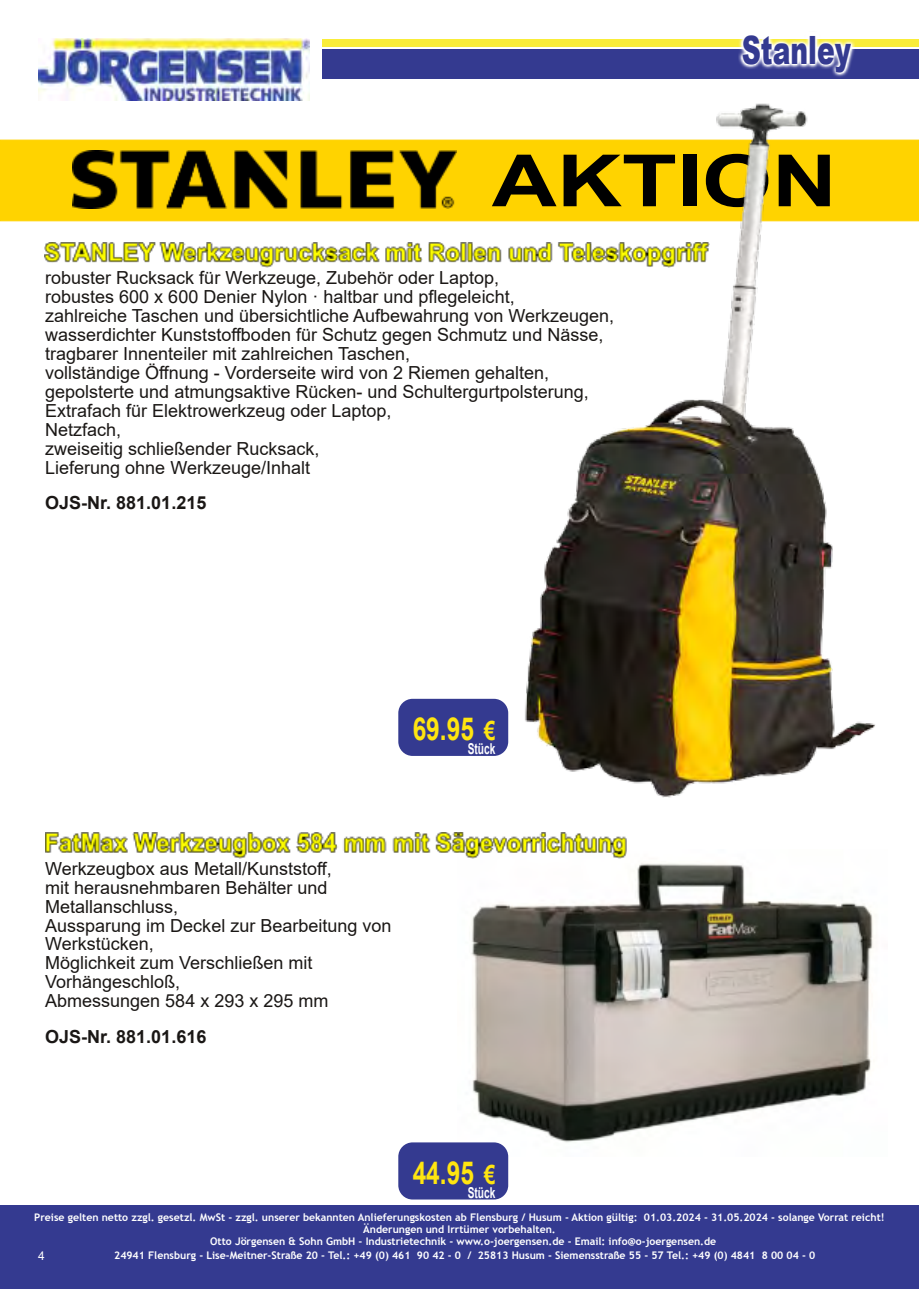
<style>
.page{position:relative;width:919px;height:1289px;background:#fff}
.page>*{position:absolute;margin:0;border:0;box-sizing:border-box;transform-origin:0 0}
.t1{font:700 72px "Arial";color:#000;scale:1.25 1}
.t2{font:900 39px "Arial";color:#343a90;scale:.68 1}
.t3{font:700 31.65px "Arial";color:#ffe510;scale:.77 1}
.t4{font:700 26.4px "Arial";color:#ffe510;scale:.77 1}
.t5{font:18px "Arial";color:#1a1715}
.t6{font:700 18px "Arial";color:#1a1715}
.t7{font:700 15px "Arial";color:#fff;scale:.68 1}
.t8{font:12px "Arial";color:#fff}
.t9{font:700 10.5px "Trebuchet MS";color:#fff}
</style>
<div class="page">
<div style="left:0;top:1205px;width:918px;height:83px;background:#343a90"></div>
<div style="left:322px;top:39px;width:596px;height:8px;background:#f9ed3a"></div>
<img style="left:39px;top:38px;width:271px;height:63px">
<div style="left:322px;top:50px;width:596px;height:29px;background:#343a90"></div>
<img style="left:738px;top:39px;width:116px;height:38px">
<img style="left:471px;top:849px;width:403px;height:307px">
<div style="left:0;top:140px;width:918px;height:81px;background:#ffd300;border:1px solid #ffd300"></div>
<div style="left:398px;top:698px;width:110px;height:58px;background:#343a90;border-radius:14px"></div>
<img style="left:45px;top:242px;width:454px;height:26px">
<img style="left:73px;top:150px;width:383px;height:58px">
<div style="left:398px;top:1142px;width:110px;height:57px;background:#343a90;border-radius:14px"></div>
<img style="left:46px;top:832px;width:580px;height:26px">
<img style="left:499px;top:103px;width:393px;height:695px">
<p class="t2" style="left:741px;top:36px;width:162px">Stanley</p>
<p class="t1" style="left:492px;top:154px;width:277px">AKTION</p>
<p class="t5" style="left:45px;top:271px;width:455px">robuster Rucksack für Werkzeuge, Zubehör oder Laptop,</p>
<p class="t5" style="left:45px;top:290px;width:471px">robustes 600 x 600 Denier Nylon · haltbar und pflegeleicht,</p>
<p class="t5" style="left:45px;top:309px;width:570px">zahlreiche Taschen und übersichtliche Aufbewahrung von Werkzeugen,</p>
<p class="t5" style="left:45px;top:328px;width:559px">wasserdichter Kunststoffboden für Schutz gegen Schmutz und Nässe,</p>
<p class="t5" style="left:45px;top:347px;width:366px">tragbarer Innenteiler mit zahlreichen Taschen,</p>
<p class="t5" style="left:45px;top:366px;width:505px">vollständige Öffnung - Vorderseite wird von 2 Riemen gehalten,</p>
<p class="t5" style="left:45px;top:385px;width:545px">gepolsterte und atmungsaktive Rücken- und Schultergurtpolsterung,</p>
<p class="t5" style="left:45px;top:404px;width:348px">Extrafach für Elektrowerkzeug oder Laptop,</p>
<p class="t5" style="left:45px;top:422px;width:78px">Netzfach,</p>
<p class="t5" style="left:45px;top:441px;width:276px">zweiseitig schließender Rucksack,</p>
<p class="t5" style="left:45px;top:460px;width:266px">Lieferung ohne Werkzeuge/Inhalt</p>
<p class="t6" style="left:45px;top:496px;width:163px">OJS-Nr. 881.01.215</p>
<p class="t3" style="left:412px;top:717px;width:81px">69.95</p>
<p class="t4" style="left:484px;top:721px;width:16px">€</p>
<p class="t7" style="left:467px;top:743px;width:42px">Stück</p>
<p class="t5" style="left:45px;top:861px;width:288px">Werkzeugbox aus Metall/Kunststoff,</p>
<p class="t5" style="left:45px;top:880px;width:284px">mit herausnehmbaren Behälter und</p>
<p class="t5" style="left:45px;top:899px;width:135px">Metallanschluss,</p>
<p class="t5" style="left:45px;top:918px;width:348px">Aussparung im Deckel zur Bearbeitung von</p>
<p class="t5" style="left:45px;top:937px;width:110px">Werkstücken,</p>
<p class="t5" style="left:45px;top:956px;width:269px">Möglichkeit zum Verschließen mit</p>
<p class="t5" style="left:45px;top:975px;width:137px">Vorhängeschloß,</p>
<p class="t5" style="left:45px;top:994px;width:285px">Abmessungen 584 x 293 x 295 mm</p>
<p class="t6" style="left:45px;top:1029px;width:163px">OJS-Nr. 881.01.616</p>
<p class="t3" style="left:412px;top:1160px;width:81px">44.95</p>
<p class="t4" style="left:484px;top:1164px;width:16px">€</p>
<p class="t7" style="left:467px;top:1186px;width:42px">Stück</p>
<p class="t9" style="left:34px;top:1212px;width:852px">Preise gelten netto zzgl. gesetzl. MwSt - zzgl. unserer bekannten Anlieferungskosten ab Flensburg / Husum - Aktion gültig: 01.03.2024 - 31.05.2024 - solange Vorrat reicht!</p>
<p class="t9" style="left:363px;top:1224px;width:194px">Änderungen und Irrtümer vorbehalten.</p>
<p class="t9" style="left:210px;top:1236px;width:507px">Otto Jörgensen &amp; Sohn GmbH - Industrietechnik - www.o-joergensen.de - Email: info@o-joergensen.de</p>
<p class="t8" style="left:38px;top:1250px;width:8px">4</p>
<p class="t9" style="left:114px;top:1250px;width:702px">24941 Flensburg - Lise-Meitner-Straße 20 - Tel.: +49 (0) 461 90 42 - 0 / 25813 Husum - Siemensstraße 55 - 57 Tel.: +49 (0) 4841 8 00 04 - 0</p>
</div>
